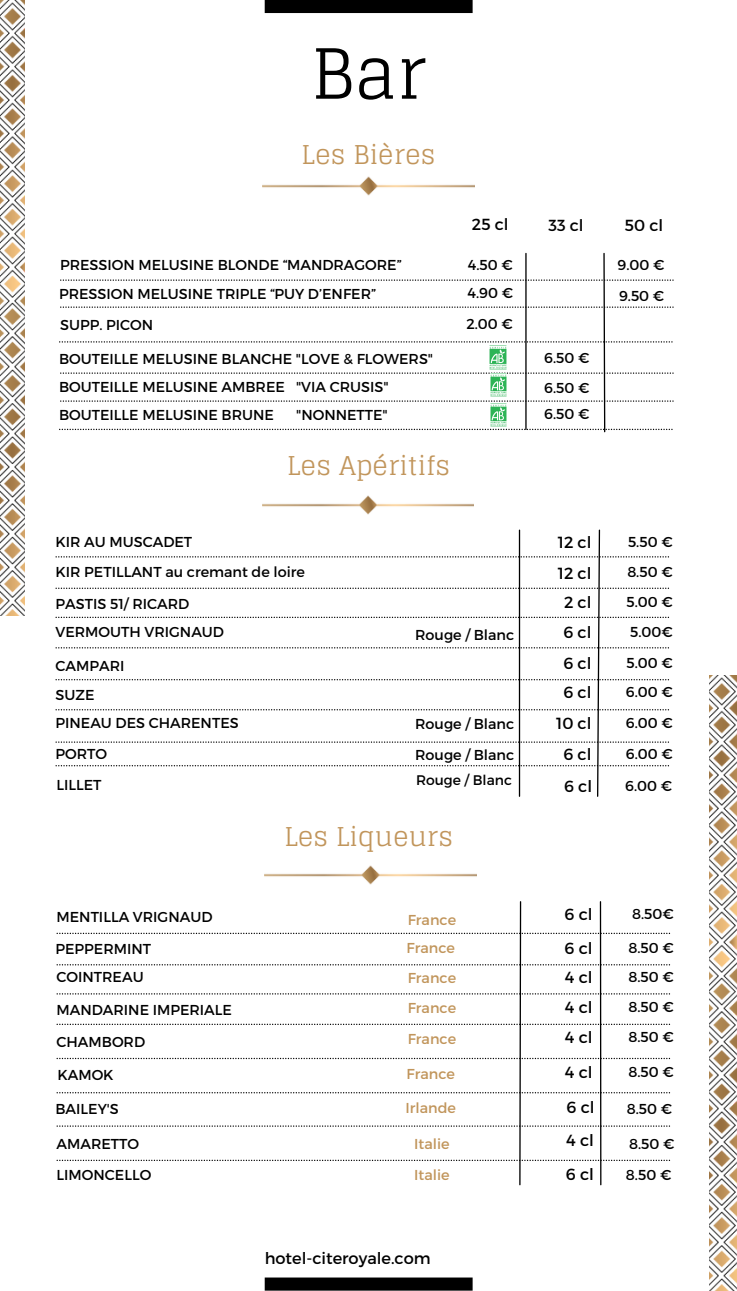
<style>
.page{position:relative;width:737px;height:1291px;background:#fff}
.page>*{position:absolute;margin:0;border:0;box-sizing:border-box;transform-origin:0 0}
.t1{font:69.12px "Glegoo";color:#000}
.t2{font:25.9px "Glegoo";letter-spacing:.01em;color:#c1955b}
.t3{font:16.1px "Montserrat";color:#000}
.t4{font:14.35px "Montserrat";color:#000}
.t5{font:14.35px "Montserrat";color:#c1955b}
.t6{font:13.83px "Montserrat";color:#000}
</style>
<div class="page">
<img style="left:0;top:0;width:25px;height:616px">
<img style="left:709px;top:675px;width:27px;height:615px">
<div style="left:264px;top:1277px;width:208px;height:13px;background:#000"></div>
<div style="left:264px;top:0;width:208px;height:13px;background:#000"></div>
<img style="left:263px;top:176px;width:211px;height:20px">
<img style="left:262px;top:495px;width:211px;height:20px">
<img style="left:264px;top:865px;width:212px;height:20px">
<svg style="left:55px;top:529px;width:613px;height:268px"></svg>
<svg style="left:57px;top:901px;width:612px;height:284px"></svg>
<svg style="left:59px;top:252px;width:614px;height:181px"></svg>
<img style="left:489px;top:346px;width:17px;height:23px">
<img style="left:490px;top:374px;width:16px;height:22px">
<img style="left:490px;top:404px;width:16px;height:22px">
<h2 class="t1" style="left:311px;top:34px;width:116px">Bar</h2>
<h3 class="t2" style="left:301px;top:140px;width:135px">Les Bières</h3>
<p class="t4" style="left:60px;top:256px;width:343px">PRESSION MELUSINE BLONDE “MANDRAGORE”</p>
<p class="t4" style="left:59px;top:284px;width:318px">PRESSION MELUSINE TRIPLE “PUY D’ENFER”</p>
<p class="t3" style="left:472px;top:213px;width:38px">25 cl</p>
<h4 class="t3" style="left:548px;top:214px;width:37px">33 cl</h4>
<p class="t3" style="left:624px;top:214px;width:40px">50 cl</p>
<p class="t4" style="left:467px;top:256px;width:46px">4.50 €</p>
<h4 class="t4" style="left:467px;top:283px;width:47px">4.90 €</h4>
<h3 class="t4" style="left:617px;top:256px;width:48px">9.00 €</h3>
<h4 class="t4" style="left:618px;top:286px;width:47px">9.50 €</h4>
<h4 class="t4" style="left:60px;top:315px;width:95px">SUPP. PICON</h4>
<h2 class="t4" style="left:466px;top:315px;width:48px">2.00 €</h2>
<h4 class="t4" style="left:59px;top:349px;width:375px">BOUTEILLE MELUSINE BLANCHE "LOVE &amp; FLOWERS"</h4>
<p class="t4" style="left:59px;top:377px;width:331px">BOUTEILLE MELUSINE AMBREE "VIA CRUSIS"</p>
<p class="t4" style="left:544px;top:348px;width:47px">6.50 €</p>
<p class="t4" style="left:544px;top:379px;width:47px">6.50 €</p>
<h4 class="t4" style="left:59px;top:405px;width:216px">BOUTEILLE MELUSINE BRUNE</h4>
<h4 class="t4" style="left:296px;top:405px;width:93px">"NONNETTE"</h4>
<p class="t4" style="left:544px;top:404px;width:47px">6.50 €</p>
<p class="t2" style="left:287px;top:451px;width:164px">Les Apéritifs</p>
<p class="t4" style="left:55px;top:532px;width:138px">KIR AU MUSCADET</p>
<h4 class="t4" style="left:55px;top:563px;width:251px">KIR PETILLANT au cremant de loire</h4>
<h4 class="t4" style="left:55px;top:594px;width:135px">PASTIS 51/ RICARD</h4>
<h3 class="t4" style="left:55px;top:622px;width:170px">VERMOUTH VRIGNAUD</h3>
<p class="t4" style="left:55px;top:656px;width:70px">CAMPARI</p>
<p class="t4" style="left:55px;top:685px;width:40px">SUZE</p>
<h4 class="t4" style="left:55px;top:713px;width:185px">PINEAU DES CHARENTES</h4>
<h3 class="t4" style="left:55px;top:744px;width:53px">PORTO</h3>
<p class="t4" style="left:56px;top:775px;width:47px">LILLET</p>
<p class="t6" style="left:416px;top:771px;width:97px">Rouge / Blanc</p>
<p class="t4" style="left:415px;top:625px;width:100px">Rouge / Blanc</p>
<h4 class="t4" style="left:415px;top:714px;width:100px">Rouge / Blanc</h4>
<h3 class="t4" style="left:415px;top:745px;width:100px">Rouge / Blanc</h3>
<p class="t2" style="left:284px;top:821px;width:170px">Les Liqueurs</p>
<h4 class="t4" style="left:57px;top:906px;width:157px">MENTILLA VRIGNAUD</h4>
<h4 class="t5" style="left:407px;top:910px;width:50px">France</h4>
<h3 class="t4" style="left:55px;top:939px;width:97px">PEPPERMINT</h3>
<p class="t5" style="left:406px;top:938px;width:50px">France</p>
<p class="t4" style="left:57px;top:967px;width:89px">COINTREAU</p>
<p class="t4" style="left:57px;top:1000px;width:177px">MANDARINE IMPERIALE</p>
<h4 class="t4" style="left:57px;top:1032px;width:90px">CHAMBORD</h4>
<h3 class="t5" style="left:407px;top:968px;width:50px">France</h3>
<p class="t5" style="left:407px;top:998px;width:50px">France</p>
<h4 class="t5" style="left:407px;top:1029px;width:50px">France</h4>
<p class="t4" style="left:57px;top:1065px;width:58px">KAMOK</p>
<h3 class="t5" style="left:406px;top:1064px;width:50px">France</h3>
<h3 class="t4" style="left:55px;top:1099px;width:65px">BAILEY'S</h3>
<p class="t4" style="left:57px;top:1134px;width:84px">AMARETTO</p>
<p class="t4" style="left:57px;top:1165px;width:96px">LIMONCELLO</p>
<p class="t5" style="left:405px;top:1098px;width:52px">Irlande</p>
<h3 class="t5" style="left:414px;top:1134px;width:37px">Italie</h3>
<h4 class="t5" style="left:414px;top:1165px;width:37px">Italie</h4>
<p class="t3" style="left:264px;top:1247px;width:167px">hotel-citeroyale.com</p>
<p class="t3" style="left:557px;top:532px;width:35px">12 cl</p>
<h4 class="t3" style="left:557px;top:562px;width:35px">12 cl</h4>
<h4 class="t3" style="left:563px;top:592px;width:29px">2 cl</h4>
<h3 class="t3" style="left:563px;top:622px;width:29px">6 cl</h3>
<p class="t3" style="left:563px;top:653px;width:29px">6 cl</p>
<p class="t3" style="left:563px;top:681px;width:29px">6 cl</p>
<h3 class="t3" style="left:556px;top:713px;width:37px">10 cl</h3>
<p class="t3" style="left:563px;top:743px;width:29px">6 cl</p>
<p class="t4" style="left:627px;top:532px;width:46px">5.50 €</p>
<h4 class="t4" style="left:627px;top:563px;width:47px">8.50 €</h4>
<h3 class="t4" style="left:626px;top:592px;width:48px">5.00 €</h3>
<p class="t4" style="left:630px;top:622px;width:44px">5.00€</p>
<p class="t4" style="left:626px;top:653px;width:48px">5.00 €</p>
<h3 class="t4" style="left:625px;top:682px;width:48px">6.00 €</h3>
<p class="t4" style="left:625px;top:713px;width:48px">6.00 €</p>
<h3 class="t4" style="left:625px;top:744px;width:48px">6.00 €</h3>
<h4 class="t3" style="left:564px;top:775px;width:29px">6 cl</h4>
<h3 class="t4" style="left:625px;top:776px;width:48px">6.00 €</h3>
<p class="t3" style="left:564px;top:903px;width:29px">6 cl</p>
<h4 class="t3" style="left:564px;top:938px;width:29px">6 cl</h4>
<h4 class="t3" style="left:564px;top:966px;width:29px">4 cl</h4>
<h3 class="t3" style="left:564px;top:996px;width:29px">4 cl</h3>
<p class="t3" style="left:564px;top:1027px;width:29px">4 cl</p>
<p class="t3" style="left:564px;top:1061px;width:29px">4 cl</p>
<h3 class="t3" style="left:566px;top:1096px;width:29px">6 cl</h3>
<p class="t3" style="left:566px;top:1129px;width:29px">4 cl</p>
<p class="t3" style="left:565px;top:1163px;width:29px">6 cl</p>
<p class="t4" style="left:631px;top:904px;width:43px">8.50€</p>
<h2 class="t4" style="left:628px;top:938px;width:47px">8.50 €</h2>
<p class="t4" style="left:628px;top:967px;width:47px">8.50 €</p>
<h3 class="t4" style="left:628px;top:997px;width:47px">8.50 €</h3>
<p class="t4" style="left:628px;top:1027px;width:47px">8.50 €</p>
<h4 class="t4" style="left:628px;top:1062px;width:47px">8.50 €</h4>
<p class="t4" style="left:626px;top:1099px;width:47px">8.50 €</p>
<p class="t4" style="left:628px;top:1134px;width:47px">8.50 €</p>
<h3 class="t4" style="left:625px;top:1165px;width:47px">8.50 €</h3>
</div>
